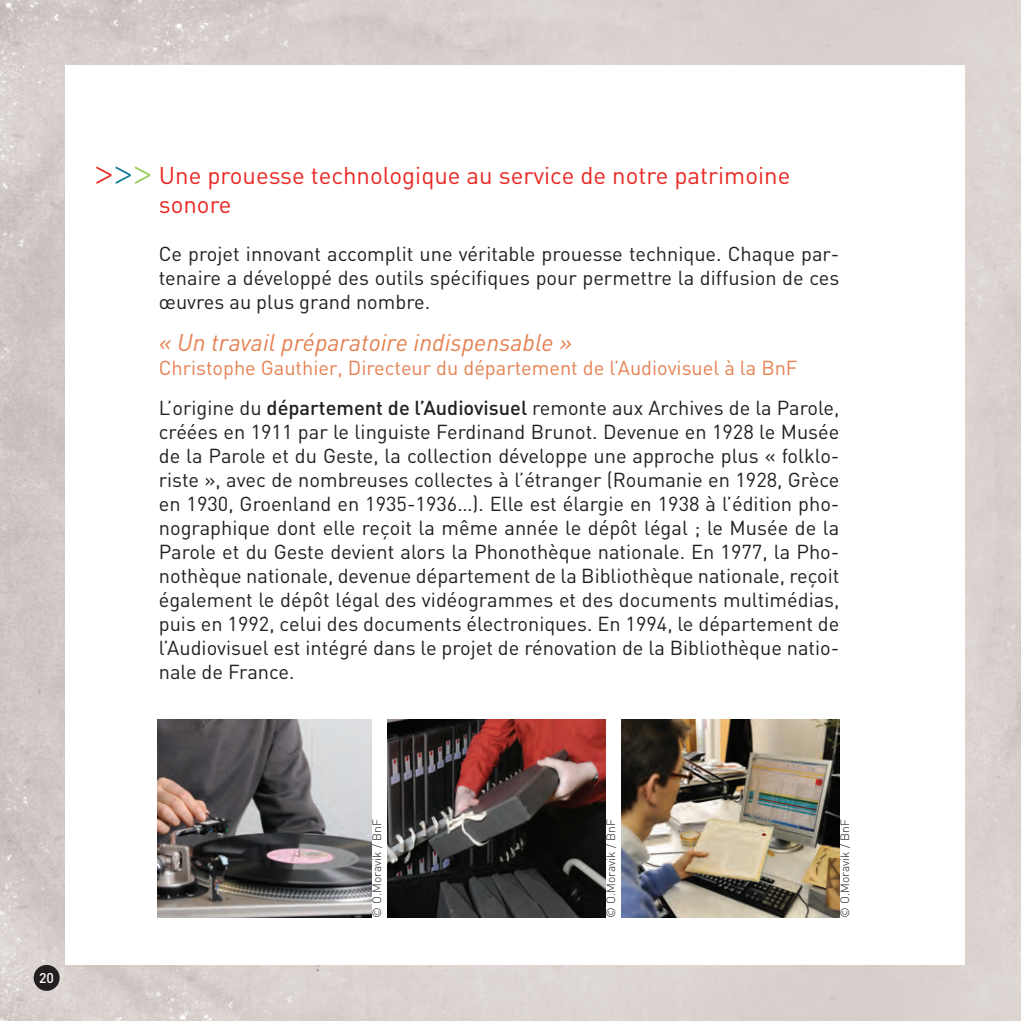
<style>
.page{position:relative;width:1021px;height:1021px;background:#fff}
.page>*{position:absolute;margin:0;border:0;box-sizing:border-box;transform-origin:0 0}
.t1{font:34.8px "Minion Pro";color:#ea2824}
.t2{font:24px/28.8px "DIN";color:#ea2824}
.t3{font:italic 24px "DIN";color:#e68151}
.t4{font:20px/24px "DIN";color:#231f20;text-align:justify}
.t5{font:20px "DIN";color:#e68151}
.t6{font:500 14px "DIN";color:#fff}
.t7{font:300 12px "DIN";color:#231f20}
.s1{color:#0a7793}
.s2{color:#91c953}
.s3{font-weight:500}
</style>
<div class="page">
<img style="left:0;top:0;width:1020px;height:1020px">
<div style="left:65px;top:65px;width:899px;height:899px;background:#fff"></div>
<div style="left:34px;top:964px;width:26px;height:26px;background:#231f20;border-radius:50%"></div>
<img style="left:157px;top:720px;width:214px;height:197px">
<img style="left:387px;top:720px;width:218px;height:197px">
<img style="left:621px;top:720px;width:218px;height:197px">
<p class="t1" style="left:95px;top:150px;width:59px">&gt;<span class="s1">&gt;</span><span class="s2">&gt;</span></p>
<p class="t2" style="left:159px;top:160px;width:633px">Une prouesse technologique au service de notre patrimoine sonore</p>
<p class="t4" style="left:159px;top:241px;width:682px">Ce projet innovant accomplit une véritable prouesse technique. Chaque par&shy;tenaire a développé des outils spécifiques pour permettre la diffusion de ces œuvres au plus grand nombre.</p>
<p class="t3" style="left:159px;top:327px;width:415px">« Un travail préparatoire indispensable »</p>
<p class="t5" style="left:159px;top:355px;width:640px">Christophe Gauthier, Directeur du département de l’Audiovisuel à la BnF</p>
<p class="t4" style="left:159px;top:395px;width:682px">L’origine du <span class="s3">département de l’Audiovisuel</span> remonte aux Archives de la Parole, créées en 1911 par le linguiste Ferdinand Brunot. Devenue en 1928 le Musée de la Parole et du Geste, la collection développe une approche plus « folklo&shy;riste », avec de nombreuses collectes à l’étranger (Roumanie en 1928, Grèce en 1930, Groenland en 1935-1936…). Elle est élargie en 1938 à l’édition pho&shy;nographique dont elle reçoit la même année le dépôt légal ; le Musée de la Parole et du Geste devient alors la Phonothèque nationale. En 1977, la Pho&shy;nothèque nationale, devenue département de la Bibliothèque nationale, reçoit également le dépôt légal des vidéogrammes et des documents multimédias, puis en 1992, celui des documents électroniques. En 1994, le département de l’Audiovisuel est intégré dans le projet de rénovation de la Bibliothèque natio&shy;nale de France.</p>
<p class="t6" style="left:39px;top:968px;width:16px">20</p>
<p class="t7" style="left:369px;top:917px;width:100px;rotate:-90deg">© O.Moravik / BnF</p>
<p class="t7" style="left:603px;top:917px;width:100px;rotate:-90deg">© O.Moravik / BnF</p>
<p class="t7" style="left:837px;top:917px;width:100px;rotate:-90deg">© O.Moravik / BnF</p>
</div>
